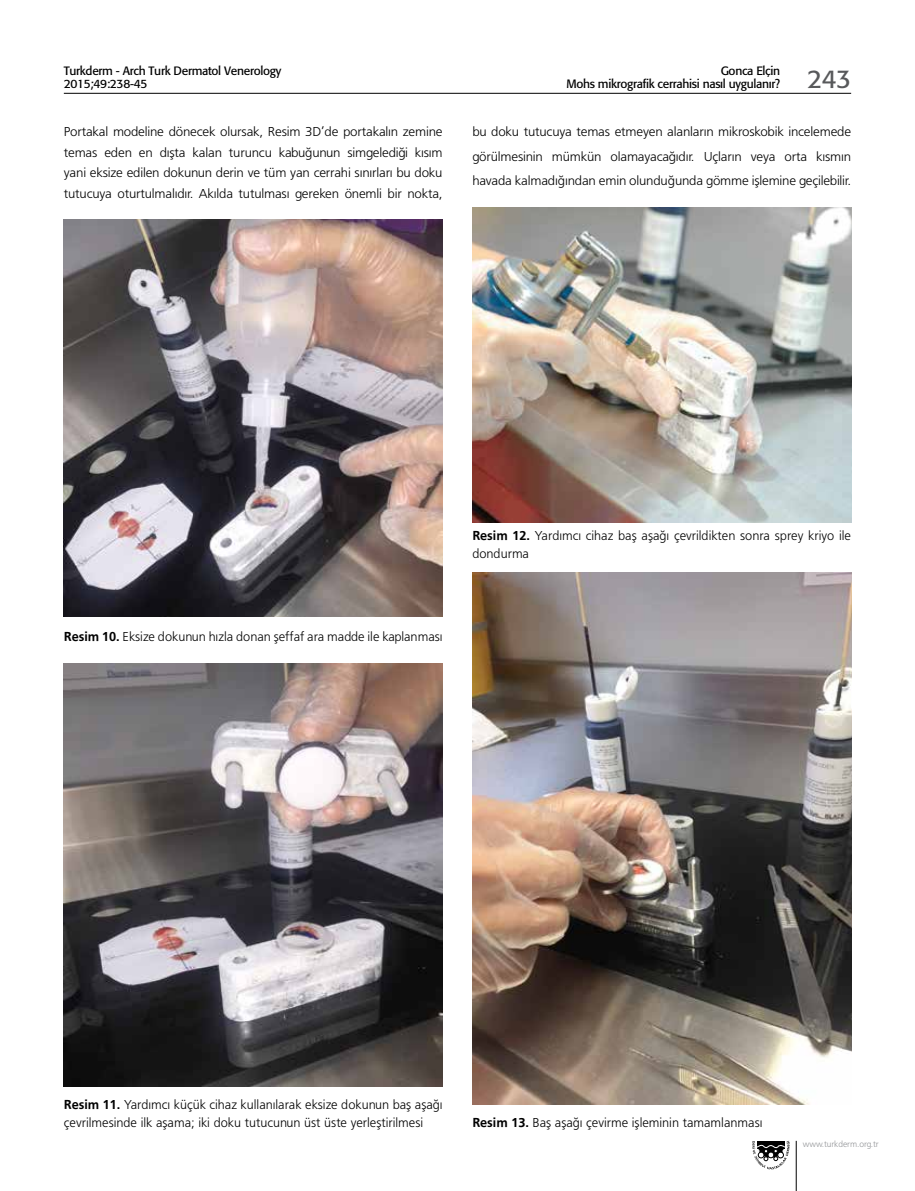
<style>
.page{position:relative;width:915px;height:1191px;background:#fff}
.page>*{position:absolute;margin:0;border:0;box-sizing:border-box;transform-origin:0 0}
.t1{font:25.5px "Formata Tr";color:#58595b}
.t2{font:13.5px/20.4px "Frugal Normal Tr";color:#000;text-align:justify}
.t3{font:12px/12.8px "Formata Tr";letter-spacing:-.025em;color:#000}
.t4{font:9px "Frugal Normal Tr";letter-spacing:-.01em;color:#939598}
.s1{font-family:"Frugal Bold Tr"}
</style>
<div class="page">
<svg style="left:752px;top:1140px;width:37px;height:29px"></svg>
<hr style="left:795px;top:1140px;width:1px;height:51px;background:#000">
<hr style="left:64px;top:93px;width:786px;height:1px;background:#000">
<img style="left:64px;top:219px;width:378px;height:397px">
<img style="left:64px;top:664px;width:378px;height:422px">
<img style="left:472px;top:207px;width:378px;height:315px">
<img style="left:472px;top:572px;width:378px;height:532px">
<p class="t3" style="left:64px;top:65px;width:219px">Turkderm - Arch Turk Dermatol Venerology<br>2015;49:238-45</p>
<p class="t3" style="left:566px;top:65px;width:215px;text-align:right">Gonca Elçin<br>Mohs mikrografik cerrahisi nasıl uygulanır?</p>
<h1 class="t1" style="left:807px;top:64px;width:45px">243</h1>
<p class="t2" style="left:64px;top:122px;width:380px">Portakal modeline dönecek olursak, Resim 3D’de portakalın zemine temas eden en dışta kalan turuncu kabuğunun simgelediği kısım yani eksize edilen dokunun derin ve tüm yan cerrahi sınırları bu doku tutucuya oturtulmalıdır. Akılda tutulması gereken önemli bir nokta,</p>
<p class="t2" style="left:472px;top:119px;width:380px;line-height:24.6px">bu doku tutucuya temas etmeyen alanların mikroskobik incelemede görülmesinin mümkün olamayacağıdır. Uçların veya orta kısmın havada kalmadığından emin olunduğunda gömme işlemine geçilebilir.</p>
<p class="t2" style="left:64px;top:625px;width:380px"><span class="s1">Resim 10.</span> Eksize dokunun hızla donan şeffaf ara madde ile kaplanması</p>
<p class="t2" style="left:472px;top:526px;width:380px;line-height:18px"><span class="s1">Resim 12.</span> Yardımcı cihaz baş aşağı çevrildikten sonra sprey kriyo ile dondurma</p>
<p class="t2" style="left:64px;top:1095px;width:380px;line-height:18px"><span class="s1">Resim 11.</span> Yardımcı küçük cihaz kullanılarak eksize dokunun baş aşağı çevrilmesinde ilk aşama; iki doku tutucunun üst üste yerleştirilmesi</p>
<p class="t2" style="left:472px;top:1112px;width:291px"><span class="s1">Resim 13.</span> Baş aşağı çevirme işleminin tamamlanması</p>
<p class="t4" style="left:802px;top:1139px;width:77px">www.turkderm.org.tr</p>
</div>
